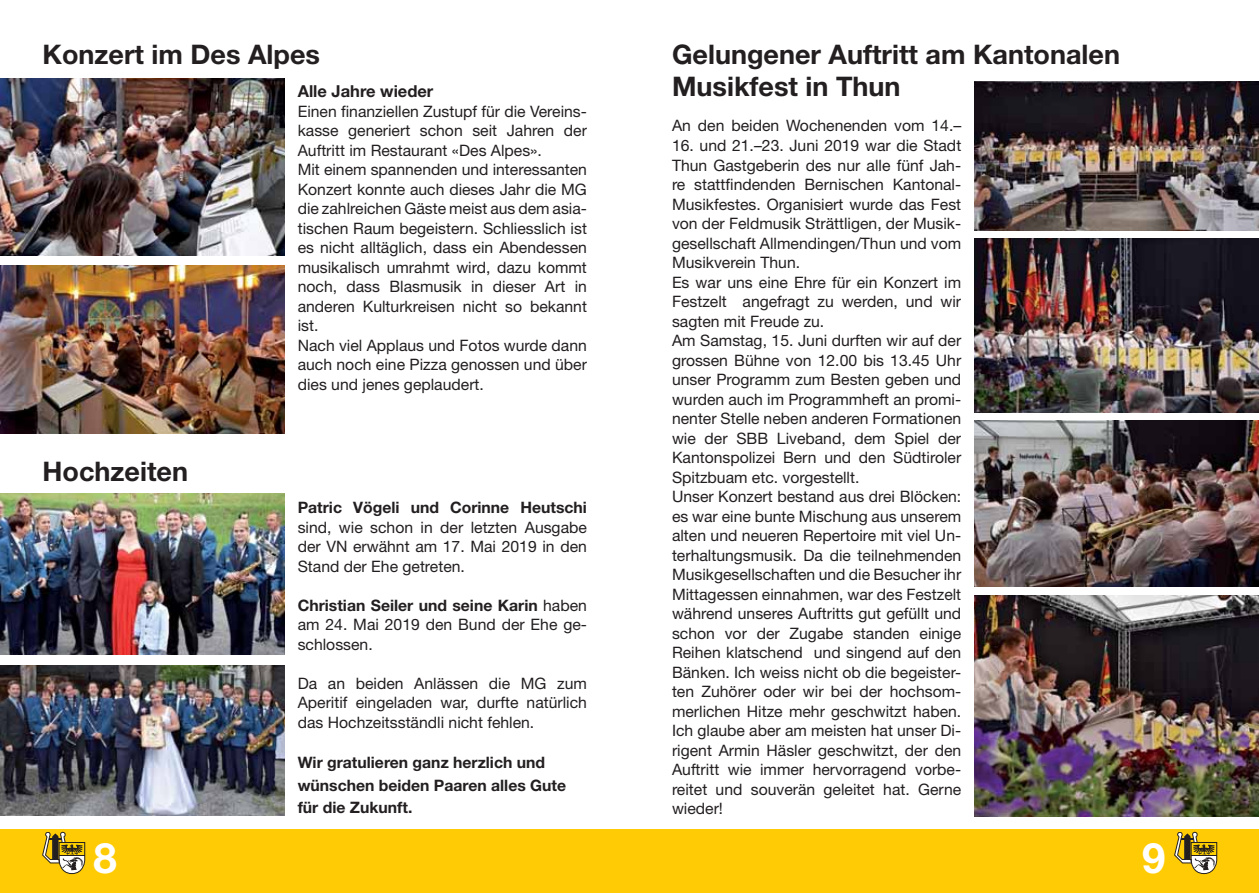
<style>
.page{position:relative;width:1259px;height:893px;background:#fff}
.page>*{position:absolute;margin:0;border:0;box-sizing:border-box;transform-origin:0 0}
.t1{font:700 42px "Helvetica Neue";color:#fff}
.t2{font:700 27px/32.4px "Helvetica Neue";color:#231f20}
.t3{font:700 16.5px "Helvetica Neue";color:#231f20}
.t4{font:15.75px/19.5px "Helvetica Neue";color:#231f20;text-align:justify}
.t5{font:700 15.75px/22.5px "Helvetica Neue";color:#231f20}
.s1{font-weight:700}
</style>
<div class="page">
<div style="left:629px;top:829px;width:630px;height:64px;background:#ffcb04"></div>
<svg style="left:1174px;top:832px;width:43px;height:42px"></svg>
<div style="left:0;top:829px;width:629px;height:64px;background:#ffcb04"></div>
<svg style="left:43px;top:832px;width:42px;height:42px"></svg>
<img style="left:974px;top:82px;width:285px;height:148px">
<img style="left:974px;top:238px;width:285px;height:174px">
<img style="left:974px;top:421px;width:285px;height:166px">
<img style="left:974px;top:595px;width:285px;height:221px">
<img style="left:0;top:79px;width:285px;height:176px">
<img style="left:0;top:266px;width:285px;height:168px">
<img style="left:0;top:493px;width:285px;height:162px">
<img style="left:0;top:665px;width:285px;height:150px">
<h2 class="t2" style="left:43px;top:40px;width:279px">Konzert im Des Alpes</h2>
<p class="t3" style="left:298px;top:86px;width:137px">Alle Jahre wieder</p>
<p class="t4" style="left:298px;top:103px;width:291px;text-align:left">Einen finanziellen Zustupf für die Vereins&shy;kasse generiert schon seit Jahren der Auftritt im Restaurant «Des Alpes».<br>Mit einem spannenden und interessanten Konzert konnte auch dieses Jahr die MG die zahlreichen Gäste meist aus dem asia&shy;tischen Raum begeistern. Schliesslich ist es nicht alltäglich, dass ein Abendessen musikalisch umrahmt wird, dazu kommt noch, dass Blasmusik in dieser Art in anderen Kulturkreisen nicht so bekannt ist.<br>Nach viel Applaus und Fotos wurde dann auch noch eine Pizza genossen und über dies und jenes geplaudert.</p>
<h2 class="t2" style="left:43px;top:457px;width:147px">Hochzeiten</h2>
<p class="t5" style="left:298px;top:498px;width:291px">Patric Vögeli und Corinne Heutschi</p>
<p class="t4" style="left:298px;top:519px;width:291px">sind, wie schon in der letzten Ausgabe der VN erwähnt am 17. Mai 2019 in den Stand der Ehe getreten.</p>
<p class="t4" style="left:298px;top:597px;width:291px"><span class="s1">Christian Seiler und seine Karin</span> haben am 24. Mai 2019 den Bund der Ehe ge&shy;schlossen.</p>
<p class="t4" style="left:298px;top:675px;width:291px">Da an beiden Anlässen die MG zum Aperitif eingeladen war, durfte natürlich das Hochzeitsständli nicht fehlen.</p>
<p class="t5" style="left:298px;top:753px;width:270px">Wir gratulieren ganz herzlich und wünschen beiden Paaren alles Gute für die Zukunft.</p>
<h2 class="t2" style="left:672px;top:40px;width:449px">Gelungener Auftritt am Kantonalen<br>Musikfest in Thun</h2>
<p class="t4" style="left:672px;top:118px;width:291px">An den beiden Wochenenden vom 14.–</p>
<p class="t4" style="left:672px;top:137px;width:291px;text-align:left">16. und 21.–23. Juni 2019 war die Stadt Thun Gastgeberin des nur alle fünf Jah&shy;re stattfindenden Bernischen Kantonal-Musikfestes. Organisiert wurde das Fest von der Feldmusik Strättligen, der Musik&shy;gesellschaft Allmendingen/Thun und vom Musikverein Thun.<br>Es war uns eine Ehre für ein Konzert im Festzelt angefragt zu werden, und wir sagten mit Freude zu.<br>Am Samstag, 15. Juni durften wir auf der grossen Bühne von 12.00 bis 13.45 Uhr unser Programm zum Besten geben und wurden auch im Programmheft an promi&shy;nenter Stelle neben anderen Formationen wie der SBB Liveband, dem Spiel der Kantonspolizei Bern und den Südtiroler Spitzbuam etc. vorgestellt.<br>Unser Konzert bestand aus drei Blöcken: es war eine bunte Mischung aus unserem alten und neueren Repertoire mit viel Un&shy;terhaltungsmusik. Da die teilnehmenden Musikgesellschaften und die Besucher ihr Mittagessen einnahmen, war des Festzelt während unseres Auftritts gut gefüllt und schon vor der Zugabe standen einige Reihen klatschend und singend auf den Bänken. Ich weiss nicht ob die begeister&shy;ten Zuhörer oder wir bei der hochsom&shy;merlichen Hitze mehr geschwitzt haben.<br>Ich glaube aber am meisten hat unser Di&shy;rigent Armin Häsler geschwitzt, der den Auftritt wie immer hervorragend vorbe&shy;reitet und souverän geleitet hat. Gerne wieder!</p>
<h1 class="t1" style="left:94px;top:843px;width:25px">8</h1>
<h1 class="t1" style="left:1142px;top:843px;width:25px">9</h1>
</div>
